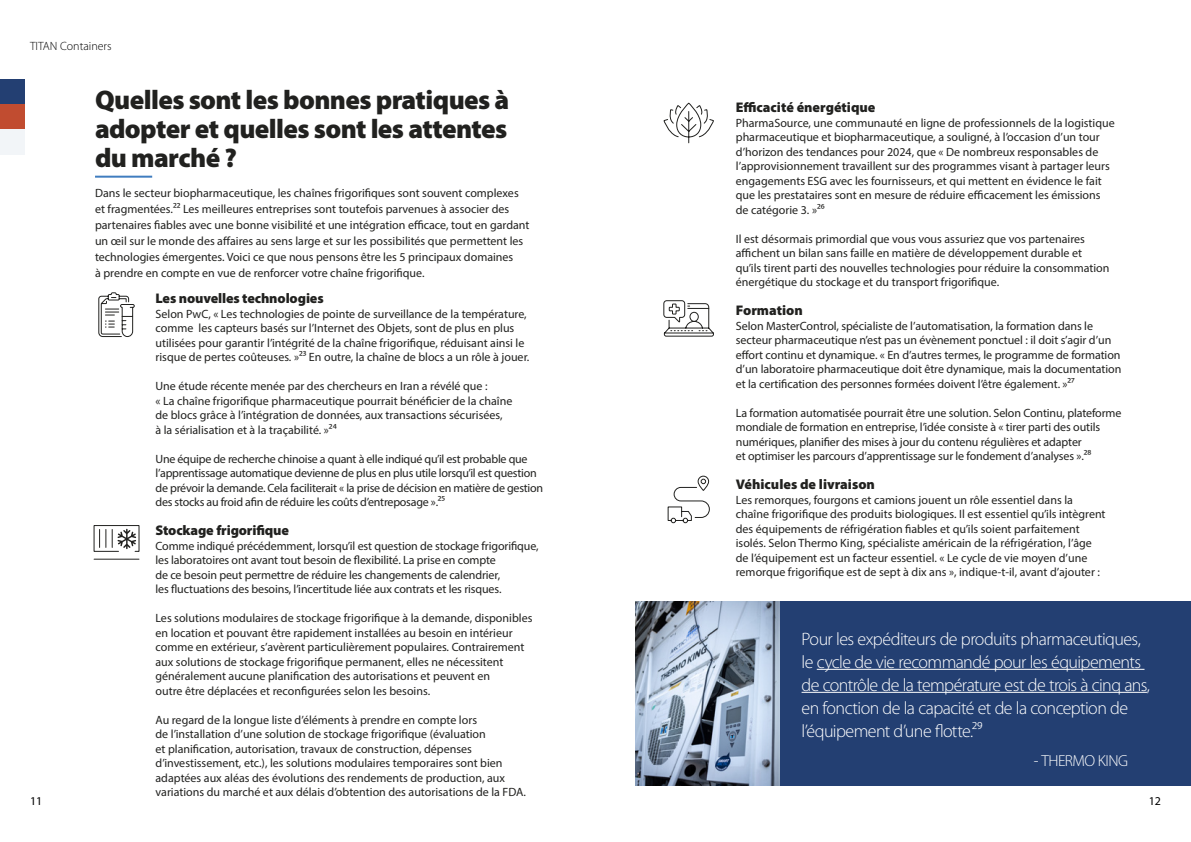
<style>
.page{position:relative;width:1191px;height:842px;background:#fff}
.page>*{position:absolute;margin:0;border:0;box-sizing:border-box;transform-origin:0 0}
.t1{font:900 27px/29px "Myriad Pro";letter-spacing:-.025em;color:#21211f;text-align:justify}
.t2{font:300 18px/23px "Myriad Pro";letter-spacing:-.035em;color:#fff}
.t3{font:300 16px "Myriad Pro";letter-spacing:-.03em;color:#fff}
.t4{font:900 14px "Myriad Pro";letter-spacing:-.01em;color:#21211f}
.t5{font:12px/14.5px "Myriad Pro";color:#21211f}
.t6{font:12px/14.5px "Myriad Pro";letter-spacing:-.02em;color:#21211f}
.t7{font:300 12px "Myriad Pro";color:#000}
.t8{font:12px "Myriad Pro";color:#000}
</style>
<div class="page">
<div style="left:663px;top:602px;width:528px;height:184px;background:#233f72"></div>
<hr style="left:816px;top:669px;width:328px;height:1px;background:#fff">
<hr style="left:801px;top:692px;width:346px;height:1px;background:#fff">
<hr style="left:95px;top:176px;width:57px;height:2px;background:#407dbf">
<svg style="left:98px;top:292px;width:37px;height:46px"></svg>
<svg style="left:663px;top:103px;width:51px;height:41px"></svg>
<img style="left:635px;top:602px;width:144px;height:184px">
<div style="left:0;top:79px;width:25px;height:25px;background:#233f72"></div>
<div style="left:0;top:104px;width:25px;height:25px;background:#c14c30"></div>
<div style="left:0;top:129px;width:25px;height:25px;background:#f2f5f8"></div>
<svg style="left:663px;top:300px;width:51px;height:37px"></svg>
<svg style="left:667px;top:475px;width:43px;height:49px"></svg>
<svg style="left:93px;top:525px;width:47px;height:35px"></svg>
<p class="t7" style="left:30px;top:39px;width:83px">TITAN Containers</p>
<h1 class="t1" style="left:95px;top:84px;width:416px">Quelles sont les bonnes pratiques à adopter et quelles sont les attentes du marché ?</h1>
<p class="t5" style="left:95px;top:185px;width:436px;line-height:16px">Dans le secteur biopharmaceutique, les chaînes frigorifiques sont souvent complexes et fragmentées.22 Les meilleures entreprises sont toutefois parvenues à associer des partenaires fiables avec une bonne visibilité et une intégration efficace, tout en gardant un œil sur le monde des affaires au sens large et sur les possibilités que permettent les technologies émergentes. Voici ce que nous pensons être les 5 principaux domaines<br>à prendre en compte en vue de renforcer votre chaîne frigorifique.</p>
<p class="t4" style="left:736px;top:98px;width:141px">Efficacité énergétique</p>
<p class="t5" style="left:736px;top:115px;width:380px">PharmaSource, une communauté en ligne de professionnels de la logistique pharmaceutique et biopharmaceutique, a souligné, à l’occasion d’un tour d’horizon des tendances pour 2024, que « De nombreux responsables de l’approvisionnement travaillent sur des programmes visant à partager leurs engagements ESG avec les fournisseurs, et qui mettent en évidence le fait que les prestataires sont en mesure de réduire efficacement les émissions de catégorie 3. »2⁶</p>
<p class="t5" style="left:736px;top:231px;width:375px">Il est désormais primordial que vous vous assuriez que vos partenaires affichent un bilan sans faille en matière de développement durable et qu’ils tirent parti des nouvelles technologies pour réduire la consommation énergétique du stockage et du transport frigorifique.</p>
<p class="t4" style="left:736px;top:301px;width:68px">Formation</p>
<p class="t5" style="left:736px;top:318px;width:387px">Selon MasterControl, spécialiste de l’automatisation, la formation dans le secteur pharmaceutique n’est pas un évènement ponctuel : il doit s’agir d’un effort continu et dynamique. « En d’autres termes, le programme de formation d’un laboratoire pharmaceutique doit être dynamique, mais la documentation et la certification des personnes formées doivent l’être également. »2⁷</p>
<p class="t5" style="left:736px;top:405px;width:387px">La formation automatisée pourrait être une solution. Selon Continu, plateforme mondiale de formation en entreprise, l’idée consiste à « tirer parti des outils numériques, planifier des mises à jour du contenu régulières et adapter<br>et optimiser les parcours d’apprentissage sur le fondement d’analyses ».2⁸</p>
<p class="t4" style="left:736px;top:475px;width:141px">Véhicules de livraison</p>
<p class="t5" style="left:736px;top:492px;width:371px">Les remorques, fourgons et camions jouent un rôle essentiel dans la chaîne frigorifique des produits biologiques. Il est essentiel qu’ils intègrent des équipements de réfrigération fiables et qu’ils soient parfaitement isolés. Selon Thermo King, spécialiste américain de la réfrigération, l’âge de l’équipement est un facteur essentiel. « Le cycle de vie moyen d’une remorque frigorifique est de sept à dix ans », indique-t-il, avant d’ajouter :</p>
<p class="t4" style="left:155px;top:289px;width:170px">Les nouvelles technologies</p>
<p class="t5" style="left:155px;top:306px;width:375px">Selon PwC, « Les technologies de pointe de surveillance de la température, comme les capteurs basés sur l’Internet des Objets, sont de plus en plus utilisées pour garantir l’intégrité de la chaîne frigorifique, réduisant ainsi le risque de pertes coûteuses. »23 En outre, la chaîne de blocs a un rôle à jouer.</p>
<p class="t5" style="left:155px;top:379px;width:358px">Une étude récente menée par des chercheurs en Iran a révélé que :<br>« La chaîne frigorifique pharmaceutique pourrait bénéficier de la chaîne de blocs grâce à l’intégration de données, aux transactions sécurisées,<br>à la sérialisation et à la traçabilité. »2⁴</p>
<p class="t6" style="left:155px;top:451px;width:389px">Une équipe de recherche chinoise a quant à elle indiqué qu’il est probable que l’apprentissage automatique devienne de plus en plus utile lorsqu’il est question de prévoir la demande. Cela faciliterait « la prise de décision en matière de gestion des stocks au froid afin de réduire les coûts d’entreposage ».2⁵</p>
<p class="t4" style="left:155px;top:521px;width:135px">Stockage frigorifique</p>
<p class="t5" style="left:155px;top:538px;width:384px">Comme indiqué précédemment, lorsqu’il est question de stockage frigorifique, les laboratoires ont avant tout besoin de flexibilité. La prise en compte<br>de ce besoin peut permettre de réduire les changements de calendrier,<br>les fluctuations des besoins, l’incertitude liée aux contrats et les risques.</p>
<p class="t5" style="left:155px;top:611px;width:378px">Les solutions modulaires de stockage frigorifique à la demande, disponibles en location et pouvant être rapidement installées au besoin en intérieur comme en extérieur, s’avèrent particulièrement populaires. Contrairement aux solutions de stockage frigorifique permanent, elles ne nécessitent généralement aucune planification des autorisations et peuvent en<br>outre être déplacées et reconfigurées selon les besoins.</p>
<p class="t5" style="left:155px;top:712px;width:372px">Au regard de la longue liste d’éléments à prendre en compte lors<br>de l’installation d’une solution de stockage frigorifique (évaluation<br>et planification, autorisation, travaux de construction, dépenses d’investissement, etc.), les solutions modulaires temporaires sont bien adaptées aux aléas des évolutions des rendements de production, aux variations du marché et aux délais d’obtention des autorisations de la FDA.</p>
<h2 class="t2" style="left:801px;top:627px;width:350px">Pour les expéditeurs de produits pharmaceutiques, le cycle de vie recommandé pour les équipements de contrôle de la température est de trois à cinq ans, en fonction de la capacité et de la conception de l’équipement d’une flotte.2⁹</h2>
<h3 class="t3" style="left:1033px;top:751px;width:96px">- THERMO KING</h3>
<p class="t8" style="left:30px;top:793px;width:14px">11</p>
<p class="t8" style="left:1148px;top:793px;width:14px">12</p>
</div>
